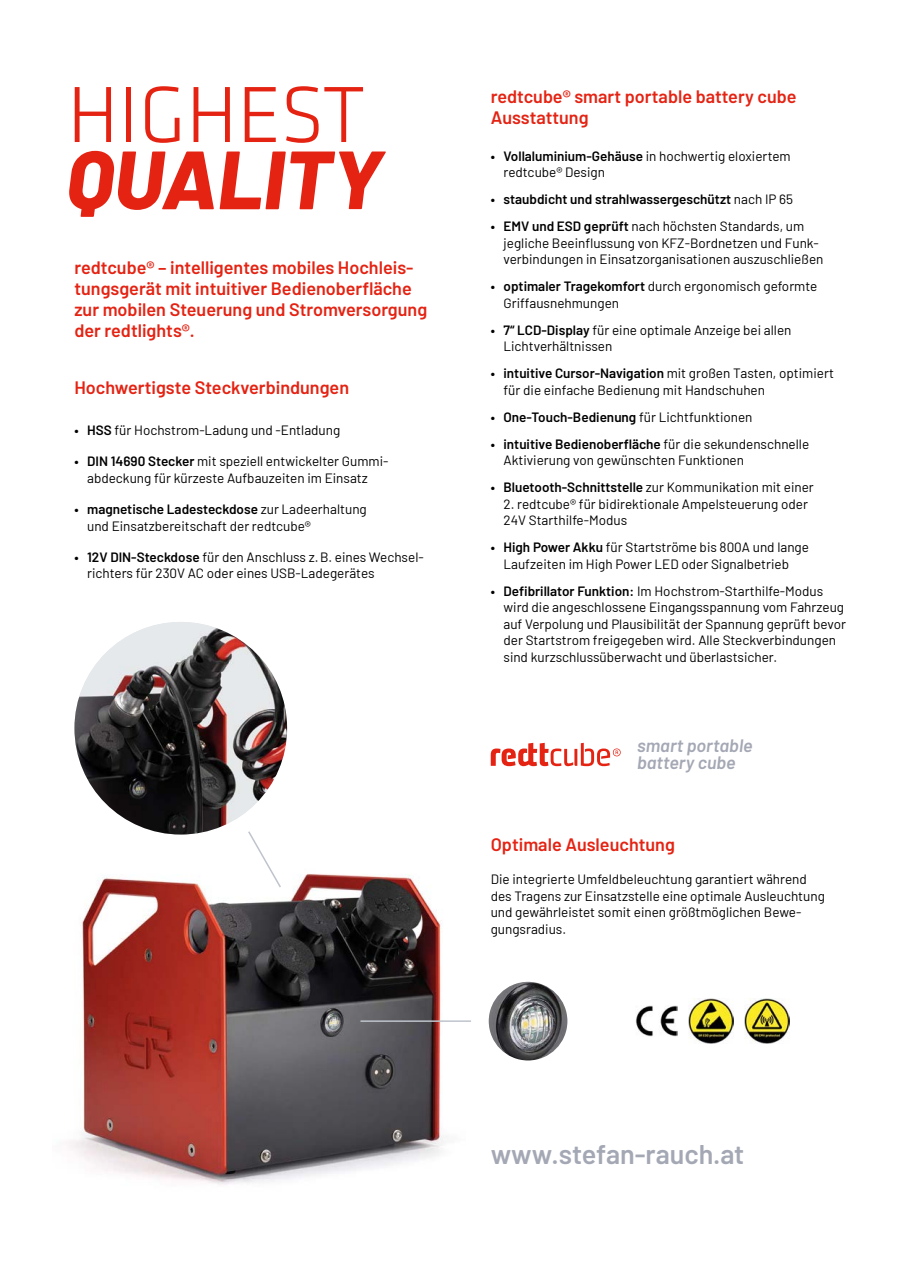
<style>
.page{position:relative;width:906px;height:1263px;background:#fff}
.page>*{position:absolute;margin:0;border:0;box-sizing:border-box;transform-origin:0 0}
.t1{font:italic 800 82.5px "Barlow";color:#e42313}
.t2{font:300 82.5px "Klavika";color:#e42313}
.t3{font:600 27px "Barlow";color:#a4a8b4}
.t4{font:600 18px/21px "Barlow";color:#e42313}
.t5{font:italic 600 18px/16.2px "Barlow";color:#a4a8b4}
.t6{font:13.5px/16.5px "Barlow";color:#000}
.t7{font:600 13.5px "Barlow";color:#000}
.s1{font-weight:600}
.s2{font-weight:400}
</style>
<div class="page">
<img style="left:69px;top:807px;width:375px;height:378px">
<img style="left:74px;top:622px;width:213px;height:212px;border-radius:106px">
<img style="left:489px;top:982px;width:78px;height:78px;border-radius:39px">
<svg style="left:247px;top:830px;width:35px;height:59px"></svg>
<hr style="left:360px;top:1020px;width:111px;height:2px;background:#bec3cc">
<img style="left:636px;top:1006px;width:41px;height:30px">
<img style="left:689px;top:999px;width:45px;height:44px">
<img style="left:744px;top:999px;width:45px;height:44px">
<svg style="left:491px;top:743px;width:129px;height:23px"></svg>
<h1 class="t2" style="left:67px;top:72px;width:299px">HIGHEST</h1>
<h1 class="t1" style="left:66px;top:118px;width:318px">QUALITY</h1>
<h3 class="t4" style="left:74px;top:255px;width:354px">redtcube® – intelligentes mobiles Hochleis&shy;tungsgerät mit intuitiver Bedienoberfläche zur mobilen Steuerung und Stromversorgung der redtlights®.</h3>
<h3 class="t4" style="left:74px;top:375px;width:276px">Hochwertigste Steckverbindungen</h3>
<p class="t6" style="left:74px;top:421px;width:267px"><span class="s1">• HSS</span> für Hochstrom-Ladung und -Entladung</p>
<p class="t6" style="left:74px;top:452px;width:315px;text-align:center"><span class="s1">• DIN 14690 Stecker</span> mit speziell entwickelter Gummi&shy;abdeckung für kürzeste Aufbauzeiten im Einsatz</p>
<p class="t6" style="left:87px;top:500px;width:281px;text-indent:-13px"><span class="s1">• magnetische Ladesteckdose</span> zur Ladeerhaltung und Einsatzbereitschaft der redtcube®</p>
<p class="t6" style="left:87px;top:548px;width:338px;text-indent:-13px"><span class="s1">• 12V DIN-Steckdose</span> für den Anschluss z. B. eines Wechsel&shy;richters für 230V AC oder eines USB-Ladegerätes</p>
<h3 class="t4" style="left:491px;top:84px;width:307px">redtcube® smart portable battery cube<br>Ausstattung</h3>
<p class="t6" style="left:503px;top:147px;width:289px;text-indent:-13px"><span class="s1">• Vollaluminium-Gehäuse</span> in hochwertig eloxiertem redtcube® Design</p>
<p class="t7" style="left:491px;top:189px;width:304px">• staubdicht und strahlwassergeschützt <span class="s2">nach IP 65</span></p>
<p class="t6" style="left:503px;top:217px;width:321px;text-indent:-13px"><span class="s1">• EMV und ESD geprüft</span> nach höchsten Standards, um jegliche Beeinflussung von KFZ-Bordnetzen und Funk&shy;verbindungen in Einsatzorganisationen auszuschließen</p>
<p class="t6" style="left:503px;top:277px;width:315px;text-indent:-13px"><span class="s1">• optimaler Tragekomfort</span> durch ergonomisch geformte<br>Griffausnehmungen</p>
<p class="t6" style="left:503px;top:321px;width:289px;text-indent:-13px"><span class="s1">• 7“ LCD-Display</span> für eine optimale Anzeige bei allen<br>Lichtverhältnissen</p>
<p class="t6" style="left:503px;top:364px;width:332px;text-indent:-13px"><span class="s1">• intuitive Cursor-Navigation</span> mit großen Tasten, optimiert für die einfache Bedienung mit Handschuhen</p>
<p class="t7" style="left:491px;top:407px;width:263px">• One-Touch-Bedienung <span class="s2">für Lichtfunktionen</span></p>
<p class="t6" style="left:503px;top:435px;width:307px;text-indent:-13px"><span class="s1">• intuitive Bedienoberfläche</span> für die sekundenschnelle<br>Aktivierung von gewünschten Funktionen</p>
<p class="t7" style="left:491px;top:477px;width:324px">• Bluetooth-Schnittstelle <span class="s2">zur Kommunikation mit einer</span></p>
<p class="t6" style="left:503px;top:495px;width:306px">2. redtcube® für bidirektionale Ampelsteuerung oder<br>24V Starthilfe-Modus</p>
<p class="t6" style="left:491px;top:538px;width:320px;text-align:center"><span class="s1">• High Power Akku</span> für Startströme bis 800A und lange<br>Laufzeiten im High Power LED oder Signalbetrieb</p>
<p class="t6" style="left:503px;top:582px;width:344px;text-indent:-13px"><span class="s1">• Defibrillator Funktion:</span> Im Hochstrom-Starthilfe-Modus wird die angeschlossene Eingangsspannung vom Fahrzeug auf Verpolung und Plausibilität der Spannung geprüft bevor der Startstrom freigegeben wird. Alle Steckverbindungen sind kurzschlussüberwacht und überlastsicher.</p>
<h3 class="t5" style="left:637px;top:736px;width:117px">smart portable battery cube</h3>
<h3 class="t4" style="left:491px;top:833px;width:186px">Optimale Ausleuchtung</h3>
<p class="t6" style="left:491px;top:870px;width:336px">Die integrierte Umfeldbeleuchtung garantiert während des Tragens zur Einsatzstelle eine optimale Ausleuchtung und gewährleistet somit einen größtmöglichen Bewe&shy;gungsradius.</p>
<h2 class="t3" style="left:491px;top:1134px;width:255px">www.stefan-rauch.at</h2>
</div>
